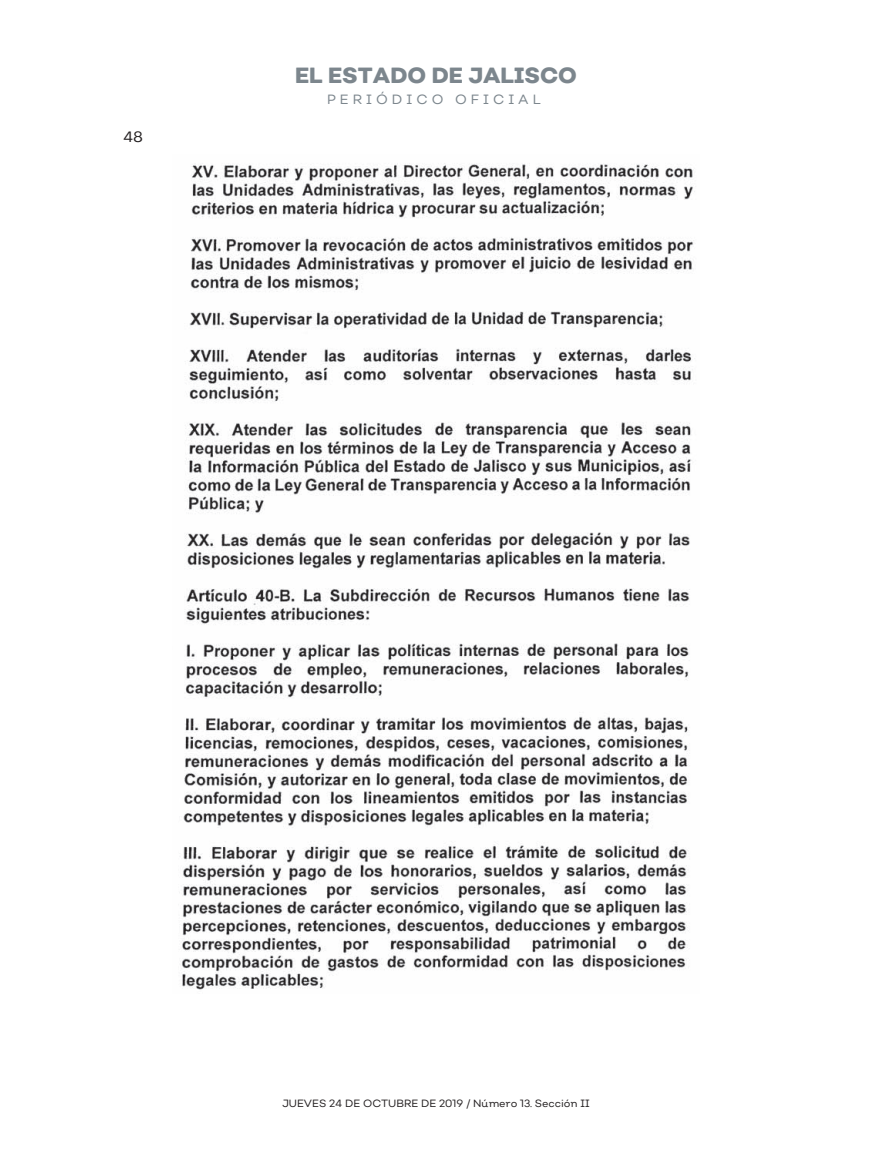
<style>
.page{position:relative;width:872px;height:1149px;background:#fff}
.page>*{position:absolute;margin:0;border:0;box-sizing:border-box;transform-origin:0 0}
.t1{font:800 21.9px "Nutmeg";color:#7c868d}
.t2{font:15px "Nutmeg Headline";color:#231f20}
.t3{font:13.35px "Nutmeg";letter-spacing:.3em;color:#7c868d}
.t4{font:10.5px "Nutmeg";color:#231f20}
</style>
<div class="page">
<img style="left:179px;top:163px;width:516px;height:827px">
<h2 class="t2" style="left:123px;top:127px;width:21px">48</h2>
<h1 class="t1" style="left:295px;top:61px;width:283px">EL ESTADO DE JALISCO</h1>
<p class="t3" style="left:327px;top:91px;width:215px">PERIÓDICO OFICIAL</p>
<p class="t4" style="left:282px;top:1096px;width:309px">JUEVES 24 DE OCTUBRE DE 2019 / Número 13. Sección II</p>
</div>
